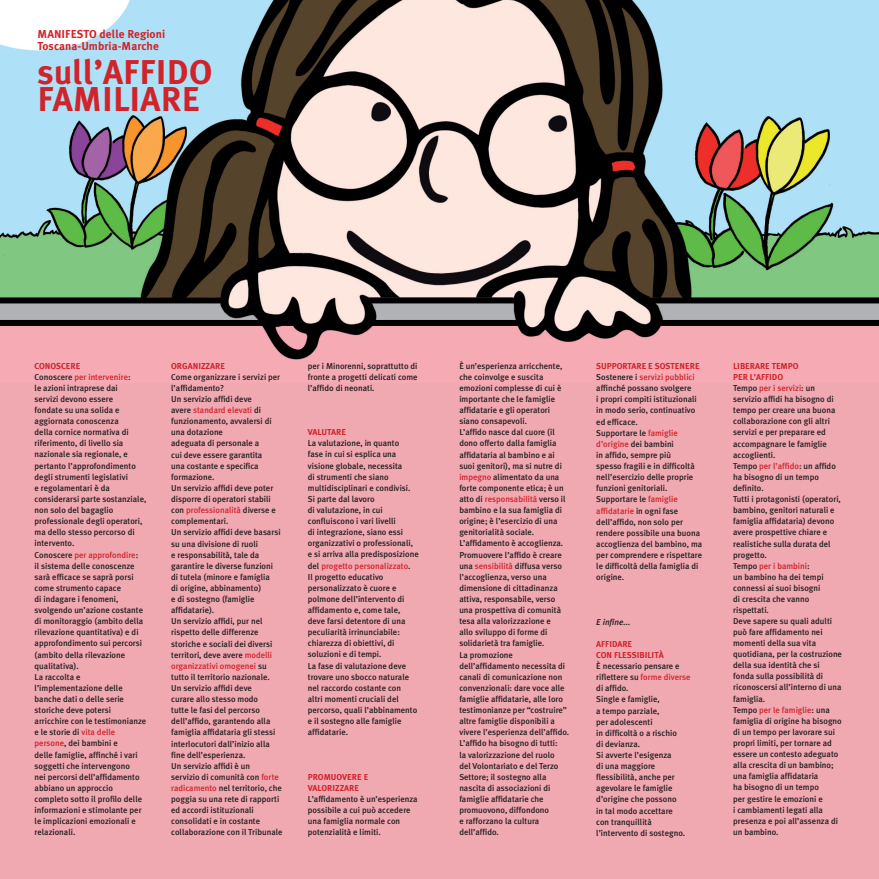
<style>
.page{position:relative;width:879px;height:879px;background:#fff}
.page>*{position:absolute;margin:0;border:0;box-sizing:border-box;transform-origin:0 0}
.t1{font:700 34.4px/27.2px "Meta Plus";letter-spacing:.005em;color:#d1232a}
.t2{font:700 11.5px/11.5px "Meta Plus";letter-spacing:.005em;color:#d1232a}
.t3{font:500 8.6px/11.1px "Meta Plus";color:#231f20}
.t4{font:700 8.6px/11.1px "Meta Plus";color:#d1232a}
.t5{font:italic 500 8.6px "Meta Plus";color:#231f20}
.s1{color:#d1232a}
.s2{font-weight:700;color:#d1232a}
</style>
<div class="page">
<div style="left:0;top:234px;width:879px;height:645px;background:#f0a8b1"></div>
<img style="left:0;top:0;width:879px;height:360px">
<h2 class="t2" style="left:38px;top:28px;width:129px">MANIFESTO delle Regioni<br>Toscana-Umbria-Marche</h2>
<h1 class="t1" style="left:38px;top:58px;width:176px">sull’AFFIDO<br>FAMILIARE</h1>
<p class="t3" style="left:171px;top:371px;width:113px">Come organizzare i servizi per l’affidamento?<br>Un servizio affidi deve<br>avere <span class="s1">standard elevati</span> di funzionamento, avvalersi di una dotazione<br>adeguata di personale a<br>cui deve essere garantita<br>una costante e specifica formazione.<br>Un servizio affidi deve poter disporre di operatori stabili con <span class="s1">professionalità</span> diverse e complementari.<br>Un servizio affidi deve basarsi su una divisione di ruoli<br>e responsabilità, tale da garantire le diverse funzioni<br>di tutela (minore e famiglia<br>di origine, abbinamento)<br>e di sostegno (famiglie affidatarie).<br>Un servizio affidi, pur nel rispetto delle differenze storiche e sociali dei diversi territori, deve avere <span class="s1">modelli organizzativi omogenei</span> su tutto il territorio nazionale.<br>Un servizio affidi deve<br>curare allo stesso modo<br>tutte le fasi del percorso dell’affido, garantendo alla famiglia affidataria gli stessi interlocutori dall’inizio alla fine dell’esperienza.<br>Un servizio affidi è un<br>servizio di comunità con <span class="s1">forte radicamento</span> nel territorio, che poggia su una rete di rapporti ed accordi istituzionali consolidati e in costante collaborazione con il Tribunale</p>
<p class="t3" style="left:308px;top:360px;width:111px;text-align:justify">per i Minorenni, soprattutto di fronte a progetti delicati come l’affido di neonati.</p>
<p class="t3" style="left:35px;top:360px;width:113px"><span class="s2">CONOSCERE<br></span>Conoscere <span class="s1">per intervenire</span>:<br>le azioni intraprese dai<br>servizi devono essere<br>fondate su una solida e aggiornata conoscenza<br>della cornice normativa di riferimento, di livello sia nazionale sia regionale, e pertanto l’approfondimento degli strumenti legislativi<br>e regolamentari è da considerarsi parte sostanziale, non solo del bagaglio professionale degli operatori, ma dello stesso percorso di intervento.<br>Conoscere <span class="s1">per approfondire</span>:<br>il sistema delle conoscenze sarà efficace se saprà porsi come strumento capace<br>di indagare i fenomeni, svolgendo un’azione costante di monitoraggio (ambito della rilevazione quantitativa) e di approfondimento sui percorsi (ambito della rilevazione qualitativa).<br>La raccolta e l’implementazione delle banche dati o delle serie storiche deve potersi arricchire con le testimonianze e le storie di <span class="s1">vita delle persone</span>, dei bambini e<br>delle famiglie, affinché i vari soggetti che intervengono<br>nei percorsi dell’affidamento abbiano un approccio completo sotto il profilo delle informazioni e stimolante per le implicazioni emozionali e relazionali.</p>
<p class="t4" style="left:171px;top:360px;width:55px">ORGANIZZARE</p>
<p class="t4" style="left:308px;top:426px;width:40px">VALUTARE</p>
<p class="t3" style="left:308px;top:438px;width:112px">La valutazione, in quanto<br>fase in cui si esplica una visione globale, necessita<br>di strumenti che siano multidisciplinari e condivisi.<br>Si parte dal lavoro<br>di valutazione, in cui confluiscono i vari livelli<br>di integrazione, siano essi organizzativi o professionali, e si arriva alla predisposizione del <span class="s1">progetto personalizzato</span>.<br>Il progetto educativo personalizzato è cuore e polmone dell’intervento di affidamento e, come tale, deve farsi detentore di una peculiarità irrinunciabile: chiarezza di obiettivi, di soluzioni e di tempi.<br>La fase di valutazione deve trovare uno sbocco naturale nel raccordo costante con<br>altri momenti cruciali del percorso, quali l’abbinamento e il sostegno alle famiglie affidatarie.</p>
<p class="t4" style="left:308px;top:771px;width:62px">PROMUOVERE E<br>VALORIZZARE</p>
<p class="t3" style="left:308px;top:793px;width:111px">L’affidamento è un’esperienza possibile a cui può accedere una famiglia normale con potenzialità e limiti.</p>
<p class="t3" style="left:459px;top:360px;width:111px">È un’esperienza arricchente, che coinvolge e suscita emozioni complesse di cui è importante che le famiglie affidatarie e gli operatori siano consapevoli.<br>L’affido nasce dal cuore (il dono offerto dalla famiglia affidataria al bambino e ai suoi genitori), ma si nutre di <span class="s1">impegno</span> alimentato da una forte componente etica; è un atto di <span class="s1">responsabilità</span> verso il bambino e la sua famiglia di origine; è l’esercizio di una genitorialità sociale.<br>L’affidamento è accoglienza.<br>Promuovere l’affido è creare una <span class="s1">sensibilità</span> diffusa verso l’accoglienza, verso una dimensione di cittadinanza attiva, responsabile, verso una prospettiva di comunità tesa alla valorizzazione e<br>allo sviluppo di forme di solidarietà tra famiglie.<br>La promozione dell’affidamento necessita di canali di comunicazione non convenzionali: dare voce alle famiglie affidatarie, alle loro testimonianze per “costruire” altre famiglie disponibili a vivere l’esperienza dell’affido.<br>L’affido ha bisogno di tutti:<br>la valorizzazione del ruolo<br>del Volontariato e del Terzo<br>Settore; il sostegno alla nascita di associazioni di famiglie affidatarie che promuovono, diffondono<br>e rafforzano la cultura dell’affido.</p>
<p class="t3" style="left:596px;top:360px;width:107px"><span class="s2">SUPPORTARE E SOSTENERE<br></span>Sostenere i <span class="s1">servizi pubblici </span>affinché possano svolgere<br>i propri compiti istituzionali in modo serio, continuativo ed efficace.<br>Supportare le <span class="s1">famiglie d’origine</span> dei bambini<br>in affido, sempre più<br>spesso fragili e in difficoltà nell’esercizio delle proprie funzioni genitoriali.<br>Supportare le <span class="s1">famiglie affidatarie</span> in ogni fase dell’affido, non solo per rendere possibile una buona accoglienza del bambino, ma per comprendere e rispettare le difficoltà della famiglia di origine.</p>
<p class="t5" style="left:596px;top:617px;width:36px">E infine...</p>
<p class="t4" style="left:596px;top:638px;width:69px">AFFIDARE<br>CON FLESSIBILITÀ</p>
<p class="t3" style="left:596px;top:660px;width:96px">È necessario pensare e riflettere su <span class="s1">forme diverse </span>di affido.<br>Single e famiglie,<br>a tempo parziale,<br>per adolescenti<br>in difficoltà o a rischio<br>di devianza.<br>Si avverte l’esigenza<br>di una maggiore flessibilità, anche per agevolare le famiglie d’origine che possono<br>in tal modo accettare<br>con tranquillità l’intervento di sostegno.</p>
<p class="t3" style="left:733px;top:360px;width:110px"><span class="s2">LIBERARE TEMPO<br>PER L’AFFIDO<br></span>Tempo <span class="s1">per i servizi</span>: un servizio affidi ha bisogno di tempo per creare una buona collaborazione con gli altri servizi e per preparare ed accompagnare le famiglie accoglienti.<br>Tempo <span class="s1">per l’affido</span>: un affido ha bisogno di un tempo definito.<br>Tutti i protagonisti (operatori, bambino, genitori naturali e famiglia affidataria) devono avere prospettive chiare e realistiche sulla durata del progetto.<br>Tempo <span class="s1">per i bambini</span>:<br>un bambino ha dei tempi connessi ai suoi bisogni<br>di crescita che vanno rispettati.<br>Deve sapere su quali adulti può fare affidamento nei momenti della sua vita quotidiana, per la costruzione della sua identità che si fonda sulla possibilità di riconoscersi all’interno di una famiglia.<br>Tempo <span class="s1">per le famiglie</span>: una famiglia di origine ha bisogno di un tempo per lavorare sui propri limiti, per tornare ad essere un contesto adeguato alla crescita di un bambino; una famiglia affidataria<br>ha bisogno di un tempo<br>per gestire le emozioni e<br>i cambiamenti legati alla presenza e poi all’assenza di un bambino.</p>
</div>
